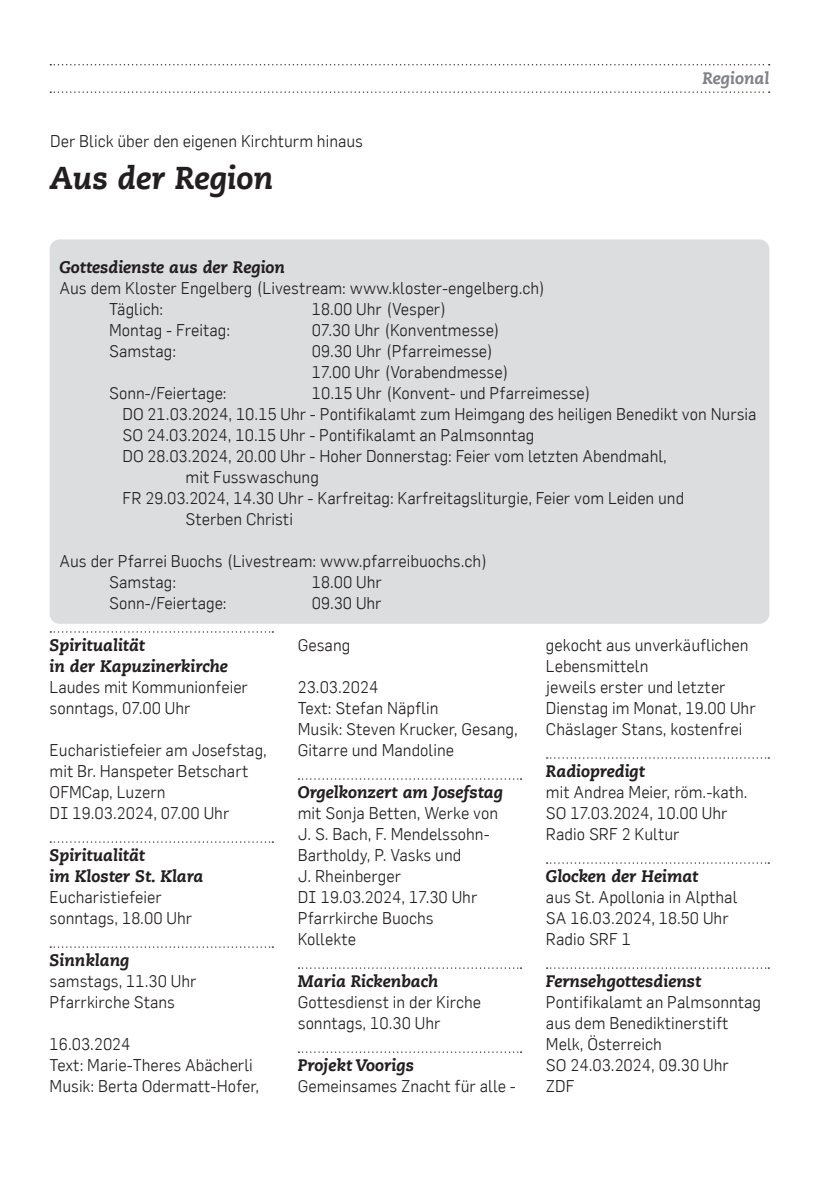
<style>
.page{position:relative;width:819px;height:1191px;background:#fff}
.page>*{position:absolute;margin:0;border:0;box-sizing:border-box;transform-origin:0 0}
.t1{font:italic 800 31.5px "Caecilia LT";color:#231f20}
.t2{font:300 16.62px/21px "Flama";color:#231f20}
.t3{font:italic 800 16.62px/21px "Caecilia LT";color:#231f20}
.t4{font:italic 800 16.62px "Caecilia LT";color:#808285}
</style>
<div class="page">
<svg style="left:50px;top:64px;width:719px;height:1px"></svg>
<svg style="left:50px;top:91px;width:719px;height:2px"></svg>
<svg style="left:50px;top:631px;width:223px;height:1px"></svg>
<svg style="left:50px;top:841px;width:223px;height:1px"></svg>
<svg style="left:50px;top:946px;width:223px;height:1px"></svg>
<svg style="left:298px;top:778px;width:223px;height:1px"></svg>
<svg style="left:298px;top:967px;width:223px;height:1px"></svg>
<svg style="left:298px;top:1051px;width:223px;height:1px"></svg>
<svg style="left:546px;top:757px;width:223px;height:1px"></svg>
<svg style="left:546px;top:862px;width:223px;height:1px"></svg>
<svg style="left:546px;top:967px;width:223px;height:1px"></svg>
<div style="left:50px;top:239px;width:719px;height:385px;background:#dcdddf;border-radius:10px"></div>
<p class="t2" style="left:50px;top:130px;width:314px">Der Blick über den eigenen Kirchturm hinaus</p>
<h1 class="t1" style="left:50px;top:159px;width:225px">Aus der Region</h1>
<p class="t3" style="left:60px;top:257px;width:227px">Gottesdienste aus der Region</p>
<p class="t2" style="left:109px;top:277px;width:438px;text-indent:-50px">Aus dem Kloster Engelberg (Livestream: www.kloster-engelberg.ch)<br>Täglich:</p>
<p class="t2" style="left:312px;top:298px;width:136px">18.00 Uhr (Vesper)</p>
<p class="t4" style="left:702px;top:68px;width:68px">Regional</p>
<p class="t2" style="left:109px;top:319px;width:122px">Montag - Freitag:</p>
<p class="t2" style="left:312px;top:319px;width:190px">07.30 Uhr (Konventmesse)</p>
<p class="t2" style="left:109px;top:340px;width:68px">Samstag:</p>
<p class="t2" style="left:312px;top:340px;width:199px">09.30 Uhr (Pfarreimesse)<br>17.00 Uhr (Vorabendmesse)</p>
<p class="t2" style="left:109px;top:382px;width:119px">Sonn-/Feiertage:</p>
<p class="t2" style="left:312px;top:382px;width:281px">10.15 Uhr (Konvent- und Pfarreimesse)</p>
<p class="t2" style="left:123px;top:403px;width:635px">DO 21.03.2024, 10.15 Uhr - Pontifikalamt zum Heimgang des heiligen Benedikt von Nursia</p>
<p class="t2" style="left:123px;top:424px;width:413px">SO 24.03.2024, 10.15 Uhr - Pontifikalamt an Palmsonntag</p>
<p class="t2" style="left:123px;top:445px;width:546px">DO 28.03.2024, 20.00 Uhr - Hoher Donnerstag: Feier vom letzten Abendmahl,</p>
<p class="t2" style="left:186px;top:466px;width:135px">mit Fusswaschung</p>
<p class="t2" style="left:123px;top:487px;width:563px">FR 29.03.2024, 14.30 Uhr - Karfreitag: Karfreitagsliturgie, Feier vom Leiden und</p>
<p class="t2" style="left:186px;top:508px;width:109px">Sterben Christi</p>
<p class="t2" style="left:109px;top:550px;width:380px;text-indent:-50px">Aus der Pfarrei Buochs (Livestream: www.pfarreibuochs.ch)<br>Samstag:</p>
<p class="t2" style="left:312px;top:571px;width:72px">18.00 Uhr</p>
<p class="t2" style="left:109px;top:592px;width:119px">Sonn-/Feiertage:</p>
<p class="t2" style="left:312px;top:592px;width:71px">09.30 Uhr</p>
<p class="t3" style="left:50px;top:635px;width:180px">Spiritualität<br>in der Kapuzinerkirche</p>
<p class="t2" style="left:50px;top:676px;width:200px">Laudes mit Kommunionfeier sonntags, 07.00 Uhr</p>
<p class="t2" style="left:50px;top:739px;width:219px">Eucharistiefeier am Josefstag, mit Br. Hanspeter Betschart<br>OFMCap, Luzern<br>DI 19.03.2024, 07.00 Uhr</p>
<p class="t3" style="left:50px;top:845px;width:155px">Spiritualität<br>im Kloster St. Klara</p>
<p class="t2" style="left:50px;top:886px;width:144px">Eucharistiefeier sonntags, 18.00 Uhr</p>
<p class="t3" style="left:50px;top:950px;width:81px">Sinnklang</p>
<p class="t2" style="left:50px;top:970px;width:148px">samstags, 11.30 Uhr<br>Pfarrkirche Stans</p>
<p class="t2" style="left:50px;top:1033px;width:211px">16.03.2024<br>Text: Marie-Theres Abächerli<br>Musik: Berta Odermatt-Hofer,</p>
<p class="t2" style="left:298px;top:634px;width:54px">Gesang</p>
<p class="t2" style="left:298px;top:676px;width:221px">23.03.2024<br>Text: Stefan Näpflin<br>Musik: Steven Krucker, Gesang,<br>Gitarre und Mandoline</p>
<p class="t3" style="left:298px;top:782px;width:207px">Orgelkonzert am Josefstag</p>
<p class="t2" style="left:298px;top:802px;width:202px">mit Sonja Betten, Werke von<br>J. S. Bach, F. Mendelssohn-<br>Bartholdy, P. Vasks und<br>J. Rheinberger<br>DI 19.03.2024, 17.30 Uhr<br>Pfarrkirche Buochs<br>Kollekte</p>
<p class="t3" style="left:298px;top:971px;width:142px">Maria Rickenbach</p>
<p class="t2" style="left:298px;top:991px;width:185px">Gottesdienst in der Kirche sonntags, 10.30 Uhr</p>
<p class="t3" style="left:298px;top:1055px;width:118px">Projekt Voorigs</p>
<p class="t2" style="left:298px;top:1075px;width:220px">Gemeinsames Znacht für alle -</p>
<p class="t2" style="left:546px;top:634px;width:211px">gekocht aus unverkäuflichen<br>Lebensmitteln<br>jeweils erster und letzter<br>Dienstag im Monat, 19.00 Uhr<br>Chäslager Stans, kostenfrei</p>
<p class="t3" style="left:546px;top:761px;width:100px">Radiopredigt</p>
<p class="t2" style="left:546px;top:781px;width:203px">mit Andrea Meier, röm.-kath.<br>SO 17.03.2024, 10.00 Uhr<br>Radio SRF 2 Kultur</p>
<p class="t3" style="left:546px;top:866px;width:154px">Glocken der Heimat</p>
<p class="t2" style="left:546px;top:886px;width:193px">aus St. Apollonia in Alpthal<br>SA 16.03.2024, 18.50 Uhr<br>Radio SRF 1</p>
<p class="t3" style="left:546px;top:971px;width:157px">Fernsehgottesdienst</p>
<p class="t2" style="left:546px;top:991px;width:217px">Pontifikalamt an Palmsonntag aus dem Benediktinerstift<br>Melk, Österreich<br>SO 24.03.2024, 09.30 Uhr<br>ZDF</p>
</div>
